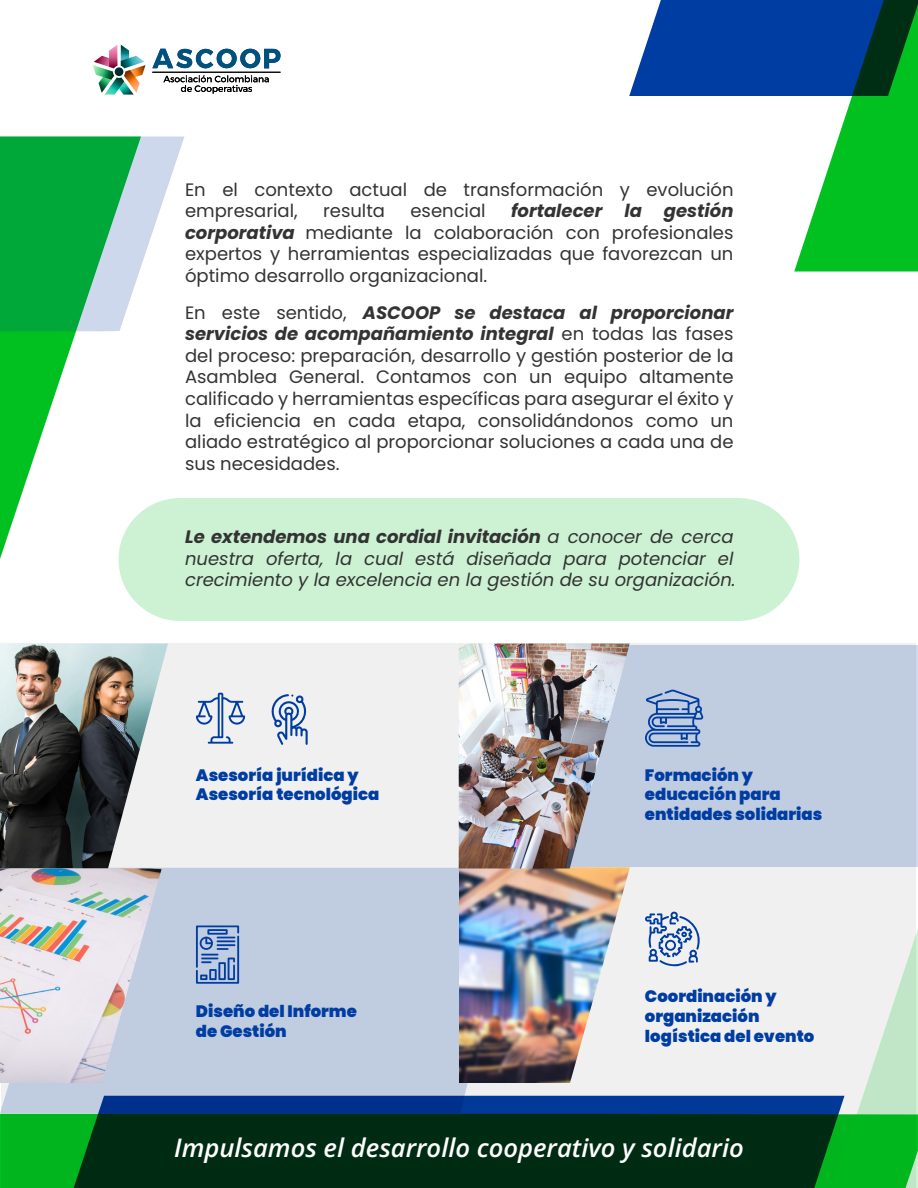
<style>
.page{position:relative;width:918px;height:1188px;background:#fff}
.page>*{position:absolute;margin:0;border:0;box-sizing:border-box;transform-origin:0 0}
.t1{font:italic 600 25.65px "Open Sans";color:#fff}
.t2{font:18px/21.6px "Poppins";color:#333;text-align:justify}
.t3{font:italic 18px/21.6px "Poppins";color:#333}
.t4{font:900 16.5px/19.8px "Poppins";color:#003da2}
.s1{font-weight:700;font-style:italic}
.s2{font-weight:700}
</style>
<div class="page">
<div style="left:2px;top:644px;width:914px;height:544px;background:#f0f0f0"></div>
<div style="left:0;top:868px;width:520px;height:245px;background:#c0cce0"></div>
<div style="left:630px;top:645px;width:201px;height:222px;background:#c0cce0"></div>
<img style="left:0;top:644px;width:168px;height:224px">
<img style="left:459px;top:644px;width:171px;height:439px">
<svg style="left:645px;top:690px;width:59px;height:57px;background:#7f9bcb"></svg>
<svg style="left:196px;top:926px;width:43px;height:58px;background:#7795c8"></svg>
<svg style="left:645px;top:911px;width:55px;height:55px"></svg>
<svg style="left:196px;top:693px;width:49px;height:51px"></svg>
<svg style="left:271px;top:694px;width:37px;height:51px"></svg>
<svg style="left:0;top:136px;width:141px;height:550px"></svg>
<svg style="left:0;top:137px;width:184px;height:195px"></svg>
<div style="left:0;top:1114px;width:70px;height:74px;background:#00b51e"></div>
<svg style="left:831px;top:643px;width:87px;height:545px"></svg>
<svg style="left:70px;top:1096px;width:774px;height:92px;background:#01332c"></svg>
<svg style="left:629px;top:0;width:289px;height:272px"></svg>
<img style="left:0;top:868px;width:162px;height:215px">
<hr style="left:152px;top:72px;width:129px;height:1px;background:#000">
<svg style="left:152px;top:49px;width:128px;height:19px"></svg>
<svg style="left:163px;top:75px;width:106px;height:19px"></svg>
<img style="left:93px;top:45px;width:52px;height:50px">
<div style="left:118px;top:498px;width:682px;height:123px;background:#cdf2d3;border-radius:62px"></div>
<p class="t2" style="left:185px;top:179px;width:550px">En el contexto actual de transformación y evolución empresarial,</p>
<p class="t2" style="left:185px;top:200px;width:550px;text-indent:326px"><span class="s1">fortalecer la gestión corporativa</span> mediante la colaboración con profesionales expertos y herramientas especializadas que favorezcan un óptimo desarrollo organizacional.</p>
<p class="t2" style="left:185px;top:302px;width:550px">En este sentido, <span class="s1">ASCOOP se destaca al proporcionar servicios de acompañamiento integral</span> en todas las fases del proceso: preparación, desarrollo y gestión posterior de la Asamblea General. Contamos con un equipo altamente calificado y herramientas específicas para asegurar el éxito y la eficiencia en cada etapa, consolidándonos como un aliado estratégico al proporcionar soluciones a cada una de sus necesidades.</p>
<p class="t2" style="left:323px;top:200px;width:63px">resulta</p>
<p class="t2" style="left:410px;top:200px;width:77px">esencial</p>
<p class="t3" style="left:185px;top:526px;width:552px"><span class="s2">Le extendemos una cordial invitación</span> a conocer de cerca nuestra oferta, la cual está diseñada para potenciar el crecimiento y la excelencia en la gestión de su organización.</p>
<p class="t4" style="left:196px;top:765px;width:185px">Asesoría jurídica y<br>Asesoría tecnológica</p>
<p class="t4" style="left:645px;top:765px;width:179px">Formación y educación para entidades solidarias</p>
<p class="t4" style="left:196px;top:1002px;width:162px">Diseño del Informe de Gestión</p>
<p class="t4" style="left:645px;top:987px;width:171px">Coordinación y organización logística del evento</p>
<h1 class="t1" style="left:174px;top:1130px;width:571px">Impulsamos el desarrollo cooperativo y solidario</h1>
</div>
